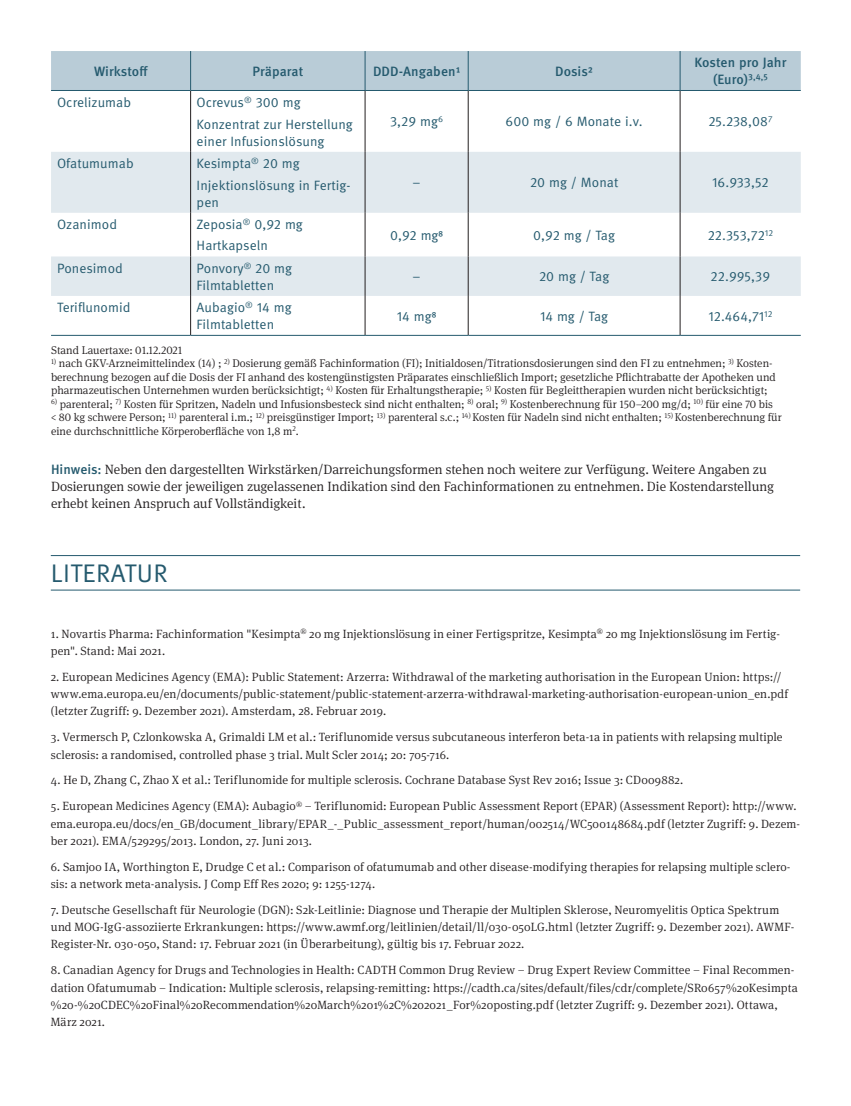
<style>
.page{position:relative;width:851px;height:1106px;background:#fff}
.page>*{position:absolute;margin:0;border:0;box-sizing:border-box;transform-origin:0 0}
.ÜBERSCHRIFT_1_INNEN{font:25.5px "Meta Pro";letter-spacing:.015em;color:#255a6e}
.SUBHEAD_1__PWS{font:13.5px/17.2px "Meta Pro";letter-spacing:.005em;color:#255a6e}
.Fließtext_Meta_Serif{font:300 13.5px/17.2px "Meta Serif OT";color:#231f20}
.SUBHEAD_1__PWS-2{font:500 13.5px/17.2px "Meta Pro";letter-spacing:.005em;color:#255a6e;text-align:center}
.Fließtext_Meta_Serif-2{font:300 12px/17.2px "Meta Serif OT";letter-spacing:.01em;color:#231f20}
.Fließtext_Meta_Serif-3{font:300 11.25px/13.5px "Meta Serif OT";color:#231f20}
.s1{font-family:"Meta Pro";font-weight:500;color:#255a6e}
</style>
<div class="page">
<div style="left:51px;top:51px;width:749px;height:39px;background:#b9ccd7"></div>
<svg style="left:51px;top:152px;width:749px;height:144px;fill:#e1e9ee"></svg>
<hr style="left:51px;top:90px;width:139px;height:1px;background:#255a6e">
<hr style="left:190px;top:90px;width:175px;height:1px;background:#255a6e">
<hr style="left:365px;top:90px;width:103px;height:1px;background:#255a6e">
<hr style="left:468px;top:90px;width:212px;height:1px;background:#255a6e">
<hr style="left:680px;top:90px;width:120px;height:1px;background:#255a6e">
<hr style="left:190px;top:51px;width:1px;height:39px;background:#255a6e">
<hr style="left:364px;top:51px;width:1px;height:39px;background:#255a6e">
<hr style="left:467px;top:51px;width:1px;height:39px;background:#255a6e">
<hr style="left:679px;top:51px;width:1px;height:39px;background:#255a6e">
<hr style="left:190px;top:91px;width:1px;height:61px;background:#231f20">
<hr style="left:364px;top:91px;width:1px;height:61px;background:#231f20">
<hr style="left:467px;top:91px;width:1px;height:61px;background:#231f20">
<hr style="left:679px;top:91px;width:1px;height:61px;background:#231f20">
<hr style="left:190px;top:152px;width:1px;height:61px;background:#231f20">
<hr style="left:364px;top:152px;width:1px;height:61px;background:#231f20">
<hr style="left:467px;top:152px;width:1px;height:61px;background:#231f20">
<hr style="left:679px;top:152px;width:1px;height:61px;background:#231f20">
<hr style="left:190px;top:213px;width:1px;height:43px;background:#231f20">
<hr style="left:364px;top:213px;width:1px;height:43px;background:#231f20">
<hr style="left:467px;top:213px;width:1px;height:43px;background:#231f20">
<hr style="left:679px;top:213px;width:1px;height:43px;background:#231f20">
<hr style="left:190px;top:256px;width:1px;height:40px;background:#231f20">
<hr style="left:364px;top:256px;width:1px;height:40px;background:#231f20">
<hr style="left:467px;top:256px;width:1px;height:40px;background:#231f20">
<hr style="left:679px;top:256px;width:1px;height:40px;background:#231f20">
<hr style="left:190px;top:296px;width:1px;height:39px;background:#231f20">
<hr style="left:364px;top:296px;width:1px;height:39px;background:#231f20">
<hr style="left:467px;top:296px;width:1px;height:39px;background:#231f20">
<hr style="left:679px;top:296px;width:1px;height:39px;background:#231f20">
<hr style="left:51px;top:335px;width:139px;height:1px;background:#255a6e">
<hr style="left:190px;top:335px;width:175px;height:1px;background:#255a6e">
<hr style="left:365px;top:335px;width:103px;height:1px;background:#255a6e">
<hr style="left:468px;top:335px;width:212px;height:1px;background:#255a6e">
<hr style="left:680px;top:335px;width:120px;height:1px;background:#255a6e">
<hr style="left:51px;top:555px;width:749px;height:1px;background:#255a6e">
<hr style="left:51px;top:589px;width:749px;height:1px;background:#255a6e">
<p class="SUBHEAD_1__PWS-2" style="left:94px;top:63px;width:55px">Wirkstoff</p>
<p class="SUBHEAD_1__PWS-2" style="left:252px;top:63px;width:52px">Präparat</p>
<p class="SUBHEAD_1__PWS-2" style="left:373px;top:63px;width:89px">DDD-Angaben¹</p>
<p class="SUBHEAD_1__PWS-2" style="left:555px;top:63px;width:39px">Dosis²</p>
<p class="SUBHEAD_1__PWS-2" style="left:694px;top:54px;width:93px">Kosten pro Jahr (Euro)<sup>3,4,5</sup></p>
<p class="SUBHEAD_1__PWS" style="left:57px;top:94px;width:76px">Ocrelizumab</p>
<p class="SUBHEAD_1__PWS" style="left:196px;top:94px;width:105px">Ocrevus<sup>®</sup> 300 mg</p>
<p class="SUBHEAD_1__PWS" style="left:196px;top:116px;width:158px">Konzentrat zur Herstellung einer Infusionslösung</p>
<p class="SUBHEAD_1__PWS" style="left:390px;top:113px;width:55px">3,29 mg<sup>6</sup></p>
<p class="SUBHEAD_1__PWS" style="left:505px;top:113px;width:138px">600 mg / 6 Monate i.v.</p>
<p class="SUBHEAD_1__PWS" style="left:708px;top:113px;width:66px">25.238,08<sup>7</sup></p>
<p class="SUBHEAD_1__PWS" style="left:57px;top:155px;width:78px">Ofatumumab</p>
<p class="SUBHEAD_1__PWS" style="left:196px;top:155px;width:105px">Kesimpta<sup>®</sup> 20 mg</p>
<p class="SUBHEAD_1__PWS" style="left:196px;top:177px;width:155px">Injektionslösung in Fertig&shy;pen</p>
<p class="SUBHEAD_1__PWS" style="left:412px;top:174px;width:10px">–</p>
<p class="SUBHEAD_1__PWS" style="left:530px;top:174px;width:90px">20 mg / Monat</p>
<p class="SUBHEAD_1__PWS" style="left:712px;top:174px;width:58px">16.933,52</p>
<p class="SUBHEAD_1__PWS" style="left:57px;top:216px;width:62px">Ozanimod</p>
<p class="SUBHEAD_1__PWS" style="left:196px;top:216px;width:108px">Zeposia<sup>®</sup> 0,92 mg</p>
<p class="SUBHEAD_1__PWS" style="left:196px;top:237px;width:73px">Hartkapseln</p>
<p class="SUBHEAD_1__PWS" style="left:390px;top:227px;width:55px">0,92 mg⁸</p>
<p class="SUBHEAD_1__PWS" style="left:533px;top:227px;width:83px">0,92 mg / Tag</p>
<p class="SUBHEAD_1__PWS" style="left:707px;top:227px;width:67px">22.353,72<sup>12</sup></p>
<p class="SUBHEAD_1__PWS" style="left:57px;top:260px;width:67px">Ponesimod</p>
<p class="SUBHEAD_1__PWS" style="left:196px;top:260px;width:97px">Ponvory<sup>®</sup> 20 mg</p>
<p class="SUBHEAD_1__PWS" style="left:196px;top:277px;width:79px">Filmtabletten</p>
<p class="SUBHEAD_1__PWS" style="left:57px;top:299px;width:75px">Teriflunomid</p>
<p class="SUBHEAD_1__PWS" style="left:196px;top:299px;width:96px">Aubagio<sup>®</sup> 14 mg</p>
<p class="SUBHEAD_1__PWS" style="left:196px;top:316px;width:79px">Filmtabletten</p>
<p class="SUBHEAD_1__PWS" style="left:412px;top:268px;width:10px">–</p>
<p class="SUBHEAD_1__PWS" style="left:539px;top:268px;width:72px">20 mg / Tag</p>
<p class="SUBHEAD_1__PWS" style="left:710px;top:268px;width:61px">22.995,39</p>
<p class="SUBHEAD_1__PWS" style="left:397px;top:308px;width:41px">14 mg⁸</p>
<p class="SUBHEAD_1__PWS" style="left:540px;top:308px;width:70px">14 mg / Tag</p>
<p class="SUBHEAD_1__PWS" style="left:708px;top:308px;width:66px">12.464,71<sup>12</sup></p>
<p class="Fließtext_Meta_Serif-3" style="left:51px;top:343px;width:133px">Stand Lauertaxe: 01.12.2021</p>
<p class="Fließtext_Meta_Serif-3" style="left:51px;top:356px;width:726px"><sup>1)</sup> nach GKV-Arzneimittelindex (14) ; <sup>2)</sup> Dosierung gemäß Fachinformation (FI); Initialdosen/Titrationsdosierungen sind den FI zu entnehmen; <sup>3)</sup> Kosten&shy;berechnung bezogen auf die Dosis der FI anhand des kostengünstigsten Präparates einschließlich Import; gesetzliche Pflichtrabatte der Apotheken und pharmazeutischen Unternehmen wurden berücksichtigt; <sup>4)</sup> Kosten für Erhaltungstherapie; <sup>5)</sup> Kosten für Begleittherapien wurden nicht berücksichtigt;</p>
<p class="Fließtext_Meta_Serif-3" style="left:51px;top:397px;width:732px"><sup>6)</sup> parenteral; <sup>7)</sup> Kosten für Spritzen, Nadeln und Infusionsbesteck sind nicht enthalten; <sup>8)</sup> oral; <sup>9)</sup> Kostenberechnung für 150–200 mg/d; <sup>10)</sup> für eine 70 bis<br>&lt; 80 kg schwere Person; <sup>11)</sup> parenteral i.m.; <sup>12)</sup> preisgünstiger Import; <sup>13)</sup> parenteral s.c.; <sup>14)</sup> Kosten für Nadeln sind nicht enthalten; <sup>15)</sup> Kostenberechnung für eine durchschnittliche Körperoberfläche von 1,8 m<sup>2</sup>.</p>
<p class="Fließtext_Meta_Serif" style="left:51px;top:460px;width:724px"><span class="s1">Hinweis:</span> Neben den dargestellten Wirkstärken/Darreichungsformen stehen noch weitere zur Verfügung. Weitere Angaben zu<br>Dosierungen sowie der jeweiligen zugelassenen Indikation sind den Fachinformationen zu entnehmen. Die Kostendarstellung erhebt keinen Anspruch auf Vollständigkeit.</p>
<p class="ÜBERSCHRIFT_1_INNEN" style="left:51px;top:557px;width:118px">LITERATUR</p>
<p class="Fließtext_Meta_Serif-2" style="left:51px;top:625px;width:730px">1. Novartis Pharma: Fachinformation "Kesimpta<sup>®</sup> 20 mg Injektionslösung in einer Fertigspritze, Kesimpta<sup>®</sup> 20 mg Injektionslösung im Fertig&shy;pen". Stand: Mai 2021.</p>
<p class="Fließtext_Meta_Serif-2" style="left:51px;top:668px;width:738px">2. European Medicines Agency (EMA): Public Statement: Arzerra: Withdrawal of the marketing authorisation in the European Union: https:// www.ema.europa.eu/en/documents/public-statement/public-statement-arzerra-withdrawal-marketing-authorisation-european-union_en.pdf (letzter Zugriff: 9. Dezember 2021). Amsterdam, 28. Februar 2019.</p>
<p class="Fließtext_Meta_Serif-2" style="left:51px;top:728px;width:733px">3. Vermersch P, Czlonkowska A, Grimaldi LM et al.: Teriflunomide versus subcutaneous interferon beta-1a in patients with relapsing multiple sclerosis: a randomised, controlled phase 3 trial. Mult Scler 2014; 20: 705-716.</p>
<p class="Fließtext_Meta_Serif-2" style="left:51px;top:771px;width:633px">4. He D, Zhang C, Zhao X et al.: Teriflunomide for multiple sclerosis. Cochrane Database Syst Rev 2016; Issue 3: CD009882.</p>
<p class="Fließtext_Meta_Serif-2" style="left:51px;top:797px;width:750px">5. European Medicines Agency (EMA): Aubagio<sup>®</sup> – Teriflunomid: European Public Assessment Report (EPAR) (Assessment Report): http://www. ema.europa.eu/docs/en_GB/document_library/EPAR_-_Public_assessment_report/human/002514/WC500148684.pdf (letzter Zugriff: 9. Dezem&shy;ber 2021). EMA/529295/2013. London, 27. Juni 2013.</p>
<p class="Fließtext_Meta_Serif-2" style="left:51px;top:858px;width:741px">6. Samjoo IA, Worthington E, Drudge C et al.: Comparison of ofatumumab and other disease-modifying therapies for relapsing multiple sclero&shy;sis: a network meta-analysis. J Comp Eff Res 2020; 9: 1255-1274.</p>
<p class="Fließtext_Meta_Serif-2" style="left:51px;top:901px;width:745px">7. Deutsche Gesellschaft für Neurologie (DGN): S2k-Leitlinie: Diagnose und Therapie der Multiplen Sklerose, Neuromyelitis Optica Spektrum und MOG-IgG-assoziierte Erkrankungen: https://www.awmf.org/leitlinien/detail/ll/030-050LG.html (letzter Zugriff: 9. Dezember 2021). AWMF-<br>Register-Nr. 030-050, Stand: 17. Februar 2021 (in Überarbeitung), gültig bis 17. Februar 2022.</p>
<p class="Fließtext_Meta_Serif-2" style="left:51px;top:961px;width:748px">8. Canadian Agency for Drugs and Technologies in Health: CADTH Common Drug Review – Drug Expert Review Committee – Final Recommen&shy;dation Ofatumumab – Indication: Multiple sclerosis, relapsing-remitting: https://cadth.ca/sites/default/files/cdr/complete/SR0657%20Kesimpta %20-%20CDEC%20Final%20Recommendation%20March%201%2C%202021_For%20posting.pdf (letzter Zugriff: 9. Dezember 2021). Ottawa, März 2021.</p>
</div>
